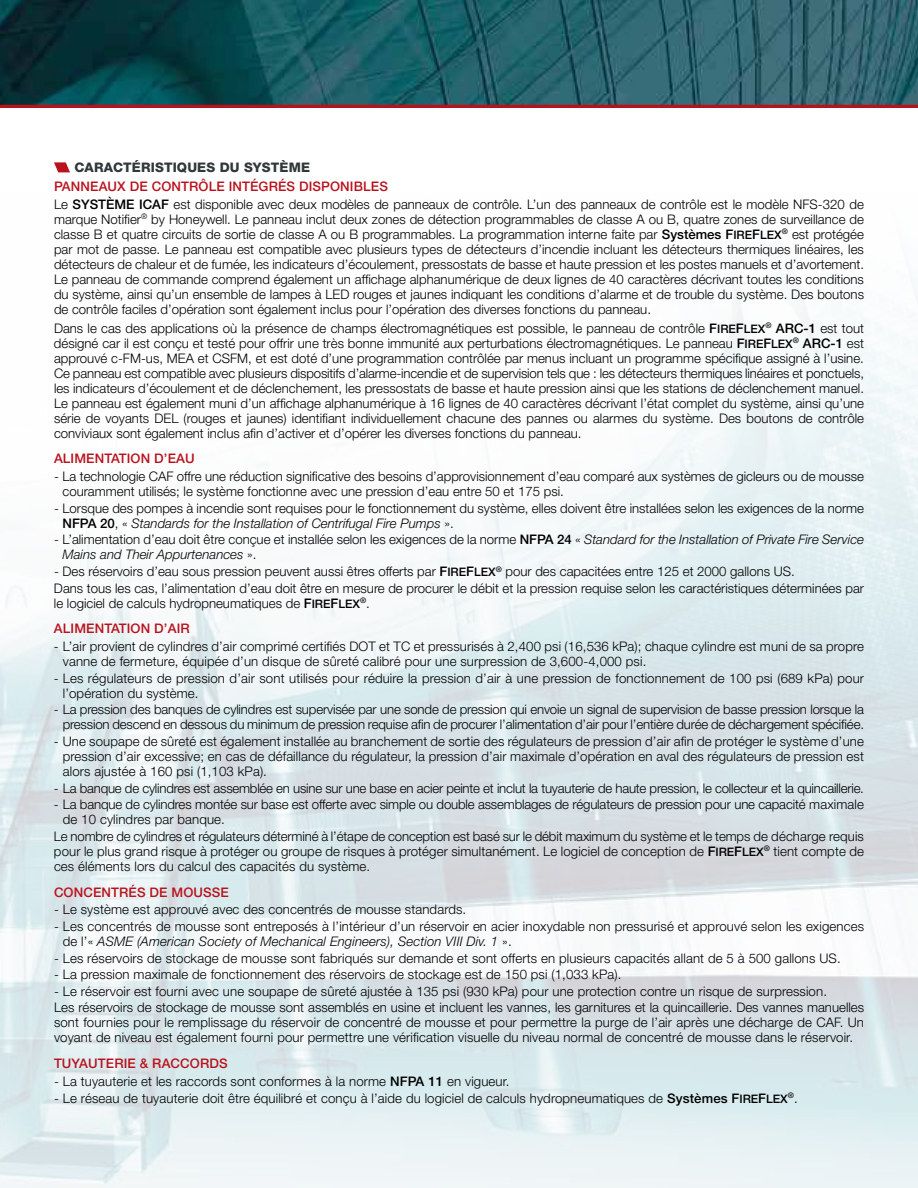
<style>
.page{position:relative;width:918px;height:1188px;background:#fff}
.page>*{position:absolute;margin:0;border:0;box-sizing:border-box;transform-origin:0 0}
.t1{font:300 13.2px/15px "Helvetica Neue";color:#000}
.t2{font:500 13.2px "Helvetica Neue";letter-spacing:.01em;color:#ba121d}
.t3{font:800 13.2px "Helvetica Neue";letter-spacing:.01em;color:#31383a}
.s1{font-weight:500;color:#ba121d}
.s2{font-weight:500}
.s3{font-weight:500;font-size:11.7px}
.s4{font-style:italic}
</style>
<div class="page">
<img style="left:0;top:0;width:918px;height:45px">
<img style="left:0;top:45px;width:918px;height:1143px">
<svg style="left:54px;top:162px;width:16px;height:10px"></svg>
<p class="t3" style="left:74px;top:163px;width:237px">CARACTÉRISTIQUES DU SYSTÈME</p>
<p class="t1" style="left:54px;top:179px;width:811px;line-height:17.7px"><span class="s1">PANNEAUX DE CONTRÔLE INTÉGRÉS DISPONIBLES<br></span>Le <span class="s2">SYSTÈME ICAF</span> est disponible avec deux modèles de panneaux de contrôle. L’un des panneaux de contrôle est le modèle NFS-320 de</p>
<p class="t1" style="left:54px;top:213px;width:812px;text-align:justify">marque Notifier<sup>®</sup> by Honeywell. Le panneau inclut deux zones de détection programmables de classe A ou B, quatre zones de surveillance de classe B et quatre circuits de sortie de classe A ou B programmables. La programmation interne faite par <span class="s2">Systèmes</span> <span class="s2">F</span><span class="s3">IRE</span><span class="s2">F</span><span class="s3">LEX</span><sup>®</sup> est protégée par mot de passe. Le panneau est compatible avec plusieurs types de détecteurs d’incendie incluant les détecteurs thermiques linéaires, les détecteurs de chaleur et de fumée, les indicateurs d’écoulement, pressostats de basse et haute pression et les postes manuels et d’avortement.<br>Le panneau de commande comprend également un affichage alphanumérique de deux lignes de 40 caractères décrivant toutes les conditions du système, ainsi qu’un ensemble de lampes à LED rouges et jaunes indiquant les conditions d’alarme et de trouble du système. Des boutons de contrôle faciles d’opération sont également inclus pour l’opération des diverses fonctions du panneau.</p>
<p class="t1" style="left:54px;top:322px;width:812px;text-align:justify">Dans le cas des applications où la présence de champs électromagnétiques est possible, le panneau de contrôle <span class="s2">F</span><span class="s3">IRE</span><span class="s2">F</span><span class="s3">LEX</span><sup>®</sup> <span class="s2">ARC-1</span> est tout désigné car il est conçu et testé pour offrir une très bonne immunité aux perturbations électromagnétiques. Le panneau <span class="s2">F</span><span class="s3">IRE</span><span class="s2">F</span><span class="s3">LEX</span><sup>®</sup> <span class="s2">ARC-1</span> est approuvé c-FM-us, MEA et CSFM, et est doté d’une programmation contrôlée par menus incluant un programme spécifique assigné à l’usine.<br>Ce panneau est compatible avec plusieurs dispositifs d’alarme-incendie et de supervision tels que : les détecteurs thermiques linéaires et ponctuels, les indicateurs d’écoulement et de déclenchement, les pressostats de basse et haute pression ainsi que les stations de déclenchement manuel.<br>Le panneau est également muni d’un affichage alphanumérique à 16 lignes de 40 caractères décrivant l’état complet du système, ainsi qu’une série de voyants DEL (rouges et jaunes) identifiant individuellement chacune des pannes ou alarmes du système. Des boutons de contrôle conviviaux sont également inclus afin d’activer et d’opérer les diverses fonctions du panneau.</p>
<p class="t2" style="left:54px;top:454px;width:142px">ALIMENTATION D’EAU</p>
<p class="t1" style="left:63px;top:470px;width:803px;text-indent:-9px">- La technologie CAF offre une réduction significative des besoins d’approvisionnement d’eau comparé aux systèmes de gicleurs ou de mousse couramment utilisés; le système fonctionne avec une pression d’eau entre 50 et 175 psi.</p>
<p class="t1" style="left:63px;top:502px;width:803px;text-indent:-9px">- Lorsque des pompes à incendie sont requises pour le fonctionnement du système, elles doivent être installées selon les exigences de la norme<br><span class="s2">NFPA 20</span>, « <span class="s4">Standards for the Installation of Centrifugal Fire Pumps</span> ».</p>
<p class="t1" style="left:63px;top:533px;width:803px;text-indent:-9px">- L’alimentation d’eau doit être conçue et installée selon les exigences de la norme <span class="s2">NFPA 24</span> « <span class="s4">Standard for the Installation of Private Fire Service<br>Mains and Their Appurtenances</span> ».</p>
<p class="t1" style="left:54px;top:564px;width:812px;line-height:16.6px">- Des réservoirs d’eau sous pression peuvent aussi êtres offerts par <span class="s2">F</span><span class="s3">IRE</span><span class="s2">F</span><span class="s3">LEX</span><sup>®</sup> pour des capacitées entre 125 et 2000 gallons US.<br>Dans tous les cas, l’alimentation d’eau doit être en mesure de procurer le débit et la pression requise selon les caractéristiques déterminées par</p>
<p class="t1" style="left:54px;top:591px;width:317px;line-height:25.8px">le logiciel de calculs hydropneumatiques de <span class="s2">F</span><span class="s3">IRE</span><span class="s2">F</span><span class="s3">LEX</span><sup>®</sup>.<br><span class="s1">ALIMENTATION D’AIR</span></p>
<p class="t1" style="left:63px;top:640px;width:803px;text-indent:-9px">- L’air provient de cylindres d’air comprimé certifiés DOT et TC et pressurisés à 2,400 psi (16,536 kPa); chaque cylindre est muni de sa propre vanne de fermeture, équipée d’un disque de sûreté calibré pour une surpression de 3,600-4,000 psi.</p>
<p class="t1" style="left:63px;top:672px;width:803px;text-indent:-9px">- Les régulateurs de pression d’air sont utilisés pour réduire la pression d’air à une pression de fonctionnement de 100 psi (689 kPa) pour l’opération du système.</p>
<p class="t1" style="left:54px;top:703px;width:812px;text-align:right">- La pression des banques de cylindres est supervisée par une sonde de pression qui envoie un signal de supervision de basse pression lorsque la pression descend en dessous du minimum de pression requise afin de procurer l’alimentation d’air pour l’entière durée de déchargement spécifiée.</p>
<p class="t1" style="left:63px;top:735px;width:803px;text-align:justify;text-indent:-9px">- Une soupape de sûreté est également installée au branchement de sortie des régulateurs de pression d’air afin de protéger le système d’une pression d’air excessive; en cas de défaillance du régulateur, la pression d’air maximale d’opération en aval des régulateurs de pression est alors ajustée à 160 psi (1,103 kPa).</p>
<p class="t1" style="left:54px;top:782px;width:811px">- La banque de cylindres est assemblée en usine sur une base en acier peinte et inclut la tuyauterie de haute pression, le collecteur et la quincaillerie.</p>
<p class="t1" style="left:63px;top:798px;width:803px;text-indent:-9px">- La banque de cylindres montée sur base est offerte avec simple ou double assemblages de régulateurs de pression pour une capacité maximale de 10 cylindres par banque.</p>
<p class="t1" style="left:54px;top:830px;width:812px;text-align:justify">Le nombre de cylindres et régulateurs déterminé à l’étape de conception est basé sur le débit maximum du système et le temps de décharge requis pour le plus grand risque à protéger ou groupe de risques à protéger simultanément. Le logiciel de conception de <span class="s2">F</span><span class="s3">IRE</span><span class="s2">F</span><span class="s3">LEX</span><sup>®</sup> tient compte de ces éléments lors du calcul des capacités du système.</p>
<p class="t2" style="left:54px;top:887px;width:176px">CONCENTRÉS DE MOUSSE</p>
<p class="t1" style="left:54px;top:903px;width:414px">- Le système est approuvé avec des concentrés de mousse standards.</p>
<p class="t1" style="left:63px;top:920px;width:803px;text-indent:-9px">- Les concentrés de mousse sont entreposés à l’intérieur d’un réservoir en acier inoxydable non pressurisé et approuvé selon les exigences de l’« <span class="s4">ASME (American Society of Mechanical Engineers), Section VIII Div. 1</span> ».</p>
<p class="t1" style="left:54px;top:952px;width:788px">- Les réservoirs de stockage de mousse sont fabriqués sur demande et sont offerts en plusieurs capacités allant de 5 à 500 gallons US.</p>
<p class="t1" style="left:54px;top:968px;width:569px">- La pression maximale de fonctionnement des réservoirs de stockage est de 150 psi (1,033 kPa).</p>
<p class="t1" style="left:54px;top:984px;width:812px;line-height:16.6px">- Le réservoir est fourni avec une soupape de sûreté ajustée à 135 psi (930 kPa) pour une protection contre un risque de surpression.<br>Les réservoirs de stockage de mousse sont assemblés en usine et incluent les vannes, les garnitures et la quincaillerie. Des vannes manuelles</p>
<p class="t1" style="left:54px;top:1017px;width:812px">sont fournies pour le remplissage du réservoir de concentré de mousse et pour permettre la purge de l’air après une décharge de CAF. Un voyant de niveau est également fourni pour permettre une vérification visuelle du niveau normal de concentré de mousse dans le réservoir.</p>
<p class="t2" style="left:54px;top:1059px;width:175px">TUYAUTERIE &amp; RACCORDS</p>
<p class="t1" style="left:54px;top:1075px;width:457px">- La tuyauterie et les raccords sont conformes à la norme <span class="s2">NFPA 11</span> en vigueur.</p>
<p class="t1" style="left:54px;top:1092px;width:745px">- Le réseau de tuyauterie doit être équilibré et conçu à l’aide du logiciel de calculs hydropneumatiques de <span class="s2">Systèmes</span> <span class="s2">F</span><span class="s3">IRE</span><span class="s2">F</span><span class="s3">LEX</span><sup>®</sup>.</p>
</div>
